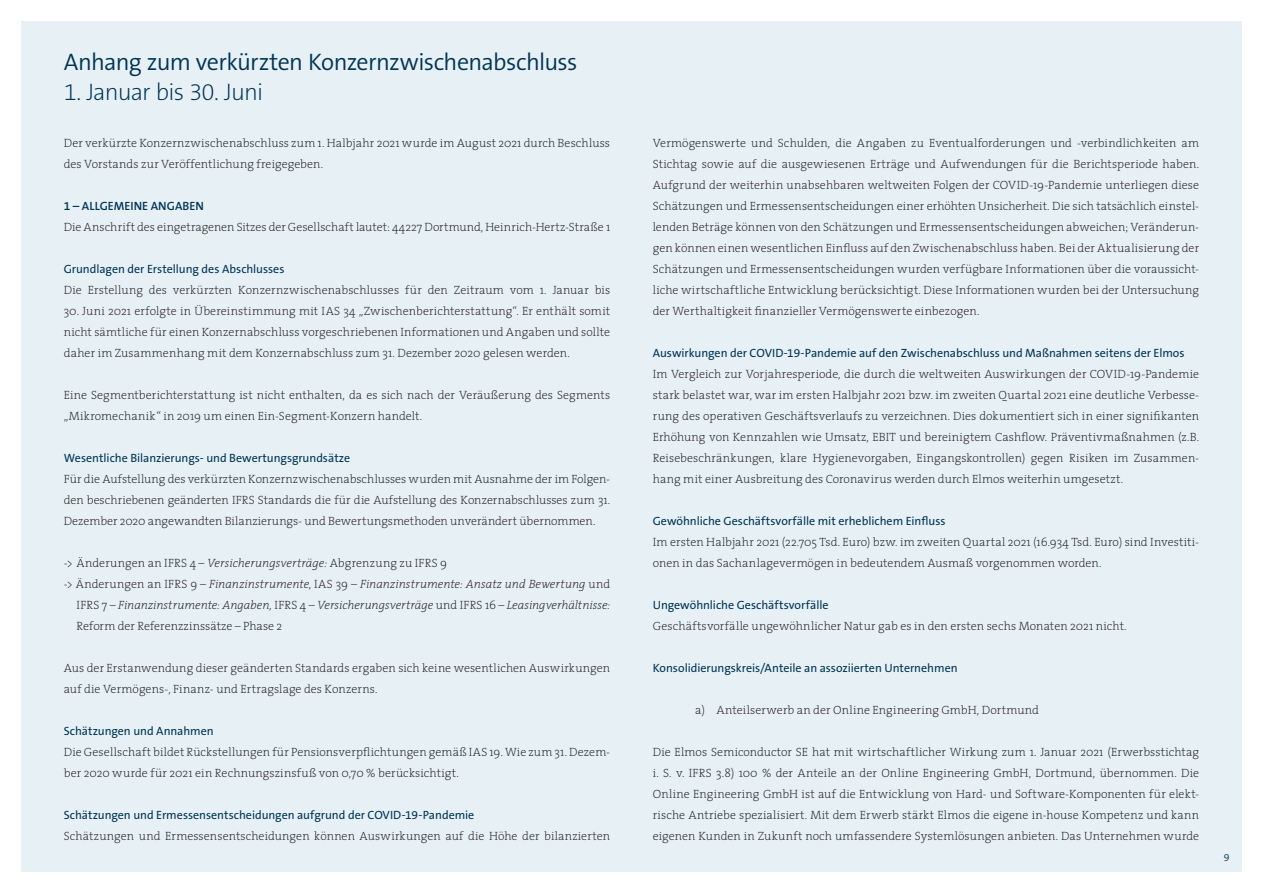
<style>
.page{position:relative;width:1263px;height:893px;background:#fff}
.page>*{position:absolute;margin:0;border:0;box-sizing:border-box;transform-origin:0 0}
.t1{font:300 24px "The Sans B4";letter-spacing:-.025em;color:#003555}
.t2{font:200 24px "The Sans B2";letter-spacing:-.04em;color:#003555}
.t3{font:200 12px/21px "The Serif";letter-spacing:.005em;color:#231f20}
.t4{font:12px "The Sans B5 Plain";color:#003555}
.t5{font:italic 200 12px "The Serif";letter-spacing:-.005em;color:#231f20}
.t6{font:600 12px "The Sans B6";letter-spacing:.005em;color:#003555}
.t7{font:300 10.5px "The Sans B4";color:#003555}
.s1{font-style:italic}
.s2{font-style:normal}
</style>
<div class="page">
<div style="left:21px;top:21px;width:1221px;height:851px;background:#e6f0f5"></div>
<h1 class="t1" style="left:64px;top:49px;width:515px">Anhang zum verkürzten Konzernzwischenabschluss</h1>
<h1 class="t2" style="left:64px;top:79px;width:201px">1. Januar bis 30. Juni</h1>
<p class="t3" style="left:64px;top:132px;width:548px">Der verkürzte Konzernzwischenabschluss zum 1. Halbjahr 2021 wurde im August 2021 durch Beschluss des Vorstands zur Veröffentlichung freigegeben.</p>
<p class="t6" style="left:64px;top:200px;width:142px">1 – ALLGEMEINE ANGABEN</p>
<p class="t3" style="left:64px;top:216px;width:548px">Die Anschrift des eingetragenen Sitzes der Gesellschaft lautet: 44227 Dortmund, Heinrich-Hertz-Straße 1</p>
<p class="t4" style="left:64px;top:263px;width:222px">Grundlagen der Erstellung des Abschlusses</p>
<p class="t3" style="left:64px;top:279px;width:548px">Die Erstellung des verkürzten Konzernzwischenabschlusses für den Zeitraum vom 1. Januar bis</p>
<p class="t3" style="left:64px;top:300px;width:548px;text-align:justify">30. Juni 2021 erfolgte in Übereinstimmung mit IAS 34 „Zwischenberichterstattung“. Er enthält somit nicht sämtliche für einen Konzernabschluss vorgeschriebenen Informationen und Angaben und sollte daher im Zusammenhang mit dem Konzernabschluss zum 31. Dezember 2020 gelesen werden.</p>
<p class="t3" style="left:64px;top:384px;width:548px">Eine Segmentberichterstattung ist nicht enthalten, da es sich nach der Veräußerung des Segments „Mikromechanik“ in 2019 um einen Ein-Segment-Konzern handelt.</p>
<p class="t4" style="left:64px;top:452px;width:288px">Wesentliche Bilanzierungs- und Bewertungsgrundsätze</p>
<p class="t3" style="left:64px;top:468px;width:548px;text-align:justify">Für die Aufstellung des verkürzten Konzernzwischenabschlusses wurden mit Ausnahme der im Folgen&shy;den beschriebenen geänderten IFRS Standards die für die Aufstellung des Konzernabschlusses zum 31.<br>Dezember 2020 angewandten Bilanzierungs- und Bewertungsmethoden unverändert übernommen.</p>
<p class="t3" style="left:64px;top:552px;width:385px"><span class="s1">-&gt;</span> Änderungen an IFRS 4 – <span class="s1">Versicherungsverträge:</span> Abgrenzung zu IFRS 9</p>
<p class="t5" style="left:64px;top:574px;width:548px">-&gt; <span class="s2">Änderungen an IFRS 9 –</span> Finanzinstrumente<span class="s2">, IAS 39 –</span> Finanzinstrumente: Ansatz und Bewertung <span class="s2">und</span></p>
<p class="t5" style="left:77px;top:595px;width:535px"><span class="s2">IFRS 7 –</span> Finanzinstrumente: Angaben, <span class="s2">IFRS 4 –</span> Versicherungsverträge <span class="s2">und IFRS 16 –</span> Leasingverhältnisse:</p>
<p class="t3" style="left:77px;top:615px;width:207px">Reform der Referenzzinssätze – Phase 2</p>
<p class="t3" style="left:64px;top:657px;width:548px">Aus der Erstanwendung dieser geänderten Standards ergaben sich keine wesentlichen Auswirkungen auf die Vermögens-, Finanz- und Ertragslage des Konzerns.</p>
<p class="t4" style="left:64px;top:725px;width:151px">Schätzungen und Annahmen</p>
<p class="t3" style="left:64px;top:741px;width:548px">Die Gesellschaft bildet Rückstellungen für Pensionsverpflichtungen gemäß IAS 19. Wie zum 31. Dezem&shy;ber 2020 wurde für 2021 ein Rechnungszinsfuß von 0,70 % berücksichtigt.</p>
<p class="t4" style="left:64px;top:809px;width:412px">Schätzungen und Ermessensentscheidungen aufgrund der COVID-19-Pandemie</p>
<p class="t3" style="left:64px;top:825px;width:548px">Schätzungen und Ermessensentscheidungen können Auswirkungen auf die Höhe der bilanzierten</p>
<p class="t3" style="left:653px;top:132px;width:548px;text-align:justify">Vermögenswerte und Schulden, die Angaben zu Eventualforderungen und -verbindlichkeiten am Stichtag sowie auf die ausgewiesenen Erträge und Aufwendungen für die Berichtsperiode haben.<br>Aufgrund der weiterhin unabsehbaren weltweiten Folgen der COVID-19-Pandemie unterliegen diese Schätzungen und Ermessensentscheidungen einer erhöhten Unsicherheit. Die sich tatsächlich einstel&shy;lenden Beträge können von den Schätzungen und Ermessensentscheidungen abweichen; Veränderun&shy;gen können einen wesentlichen Einfluss auf den Zwischenabschluss haben. Bei der Aktualisierung der Schätzungen und Ermessensentscheidungen wurden verfügbare Informationen über die voraussicht&shy;liche wirtschaftliche Entwicklung berücksichtigt. Diese Informationen wurden bei der Untersuchung der Werthaltigkeit finanzieller Vermögenswerte einbezogen.</p>
<p class="t4" style="left:653px;top:347px;width:533px">Auswirkungen der COVID-19-Pandemie auf den Zwischenabschluss und Maßnahmen seitens der Elmos</p>
<p class="t3" style="left:653px;top:363px;width:548px;text-align:justify">Im Vergleich zur Vorjahresperiode, die durch die weltweiten Auswirkungen der COVID-19-Pandemie stark belastet war, war im ersten Halbjahr 2021 bzw. im zweiten Quartal 2021 eine deutliche Verbesse&shy;rung des operativen Geschäftsverlaufs zu verzeichnen. Dies dokumentiert sich in einer signifikanten Erhöhung von Kennzahlen wie Umsatz, EBIT und bereinigtem Cashflow. Präventivmaßnahmen (z.B.<br>Reisebeschränkungen, klare Hygienevorgaben, Eingangskontrollen) gegen Risiken im Zusammen&shy;hang mit einer Ausbreitung des Coronavirus werden durch Elmos weiterhin umgesetzt.</p>
<p class="t4" style="left:653px;top:515px;width:294px">Gewöhnliche Geschäftsvorfälle mit erheblichem Einfluss</p>
<p class="t3" style="left:653px;top:531px;width:548px">Im ersten Halbjahr 2021 (22.705 Tsd. Euro) bzw. im zweiten Quartal 2021 (16.934 Tsd. Euro) sind Investiti&shy;onen in das Sachanlagevermögen in bedeutendem Ausmaß vorgenommen worden.</p>
<p class="t4" style="left:653px;top:599px;width:177px">Ungewöhnliche Geschäftsvorfälle</p>
<p class="t3" style="left:653px;top:615px;width:475px">Geschäftsvorfälle ungewöhnlicher Natur gab es in den ersten sechs Monaten 2021 nicht.</p>
<p class="t4" style="left:653px;top:662px;width:306px">Konsolidierungskreis/Anteile an assoziierten Unternehmen</p>
<p class="t3" style="left:695px;top:699px;width:345px">a) Anteilserwerb an der Online Engineering GmbH, Dortmund</p>
<p class="t3" style="left:653px;top:741px;width:548px;text-align:justify">Die Elmos Semiconductor SE hat mit wirtschaftlicher Wirkung zum 1. Januar 2021 (Erwerbsstichtag i. S. v. IFRS 3.8) 100 % der Anteile an der Online Engineering GmbH, Dortmund, übernommen. Die Online Engineering GmbH ist auf die Entwicklung von Hard- und Software-Komponenten für elekt&shy;rische Antriebe spezialisiert. Mit dem Erwerb stärkt Elmos die eigene in-house Kompetenz und kann eigenen Kunden in Zukunft noch umfassendere Systemlösungen anbieten. Das Unternehmen wurde</p>
<p class="t7" style="left:1224px;top:852px;width:7px">9</p>
</div>
